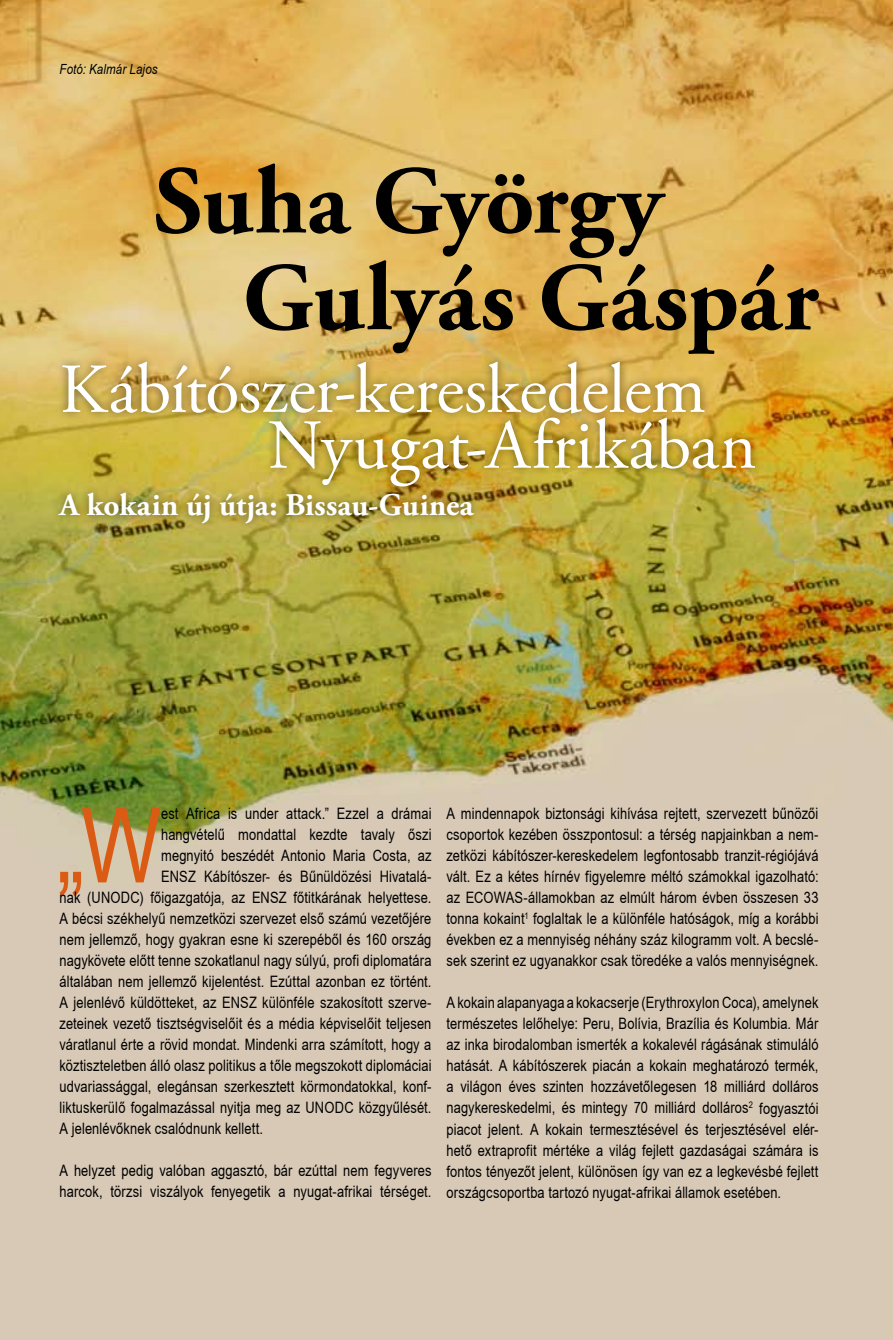
<style>
.page{position:relative;width:893px;height:1340px;background:#fff}
.page>*{position:absolute;margin:0;border:0;box-sizing:border-box;transform-origin:0 0}
.t1{font:103.77px "Arial Narrow Hu Normal";color:#db5b14}
.t2{font:700 96.25px "Adobe Garamond Pro";letter-spacing:-.01em;color:#000}
.t3{font:70px "Adobe Garamond Pro";letter-spacing:-.01em;color:#fff}
.t4{font:700 31.5px "Adobe Garamond Pro";letter-spacing:.005em;color:#fff}
.t5{font:15.75px/21px "Arial Narrow Hu Normal";letter-spacing:.005em;color:#000;text-align:justify}
.t6{font:italic 14px "Arial Narrow Hu";letter-spacing:.01em;color:#000}
</style>
<div class="page">
<img style="left:0;top:0;width:893px;height:1339px">
<div style="left:53px;top:352px;width:781px;height:116px;background:#000;opacity:.5"></div>
<div style="left:49px;top:483px;width:484px;height:75px;background:#000;opacity:.5"></div>
<div style="left:260px;top:407px;width:622px;height:116px;background:#000;opacity:.5"></div>
<p class="t6" style="left:60px;top:60px;width:100px">Fotó: Kalmár Lajos</p>
<h2 class="t2" style="left:154px;top:146px;width:510px">Suha György</h2>
<h2 class="t2" style="left:243px;top:242px;width:578px">Gulyás Gáspár</h2>
<h3 class="t3" style="left:60px;top:347px;width:648px">Kábítószer-kereskedelem</h3>
<h3 class="t3" style="left:268px;top:403px;width:490px">Nyugat-Afrikában</h3>
<h3 class="t4" style="left:60px;top:487px;width:416px">A kokain új útja: Bissau-Guinea</h3>
<h1 class="t1" style="left:57px;top:769px;width:106px">„W</h1>
<p class="t5" style="left:161px;top:802px;width:272px">est Africa is under attack.” Ezzel a drámai</p>
<p class="t5" style="left:161px;top:823px;width:272px">hangvételű mondattal kezdte tavaly őszi</p>
<p class="t5" style="left:161px;top:844px;width:272px">megnyitó beszédét Antonio Maria Costa, az</p>
<p class="t5" style="left:161px;top:865px;width:272px">ENSZ Kábítószer- és Bűnüldözési Hivatalá-</p>
<p class="t5" style="left:60px;top:886px;width:373px">nak (UNODC) főigazgatója, az ENSZ főtitkárának helyettese.</p>
<p class="t5" style="left:60px;top:907px;width:373px">A bécsi székhelyű nemzetközi szervezet első számú vezetőjére</p>
<p class="t5" style="left:60px;top:928px;width:373px">nem jellemző, hogy gyakran esne ki szerepéből és 160 ország</p>
<p class="t5" style="left:60px;top:949px;width:374px">nagykövete előtt tenne szokatlanul nagy súlyú, profi diplomatára</p>
<p class="t5" style="left:60px;top:970px;width:373px">általában nem jellemző kijelentést. Ezúttal azonban ez történt.</p>
<p class="t5" style="left:60px;top:991px;width:374px">A jelenlévő küldötteket, az ENSZ különféle szakosított szerve-</p>
<p class="t5" style="left:60px;top:1012px;width:373px">zeteinek vezető tisztségviselőit és a média képviselőit teljesen</p>
<p class="t5" style="left:60px;top:1033px;width:373px">váratlanul érte a rövid mondat. Mindenki arra számított, hogy a</p>
<p class="t5" style="left:60px;top:1054px;width:374px">köztiszteletben álló olasz politikus a tőle megszokott diplomáciai</p>
<p class="t5" style="left:60px;top:1075px;width:374px">udvariassággal, elegánsan szerkesztett körmondatokkal, konf-</p>
<p class="t5" style="left:60px;top:1096px;width:373px">liktuskerülő fogalmazással nyitja meg az UNODC közgyűlését.</p>
<p class="t5" style="left:60px;top:1117px;width:205px">A jelenlévőknek csalódnunk kellett.</p>
<p class="t5" style="left:60px;top:1159px;width:373px">A helyzet pedig valóban aggasztó, bár ezúttal nem fegyveres harcok, törzsi viszályok fenyegetik a nyugat-afrikai térséget.</p>
<p class="t5" style="left:446px;top:802px;width:374px">A mindennapok biztonsági kihívása rejtett, szervezett bűnözői csoportok kezében összpontosul: a térség napjainkban a nem&shy;zetközi kábítószer-kereskedelem legfontosabb tranzit-régiójává vált. Ez a kétes hírnév figyelemre méltó számokkal igazolható: az ECOWAS-államokban az elmúlt három évben összesen 33 tonna kokaint<sup>1</sup> foglaltak le a különféle hatóságok, míg a korábbi években ez a mennyiség néhány száz kilogramm volt. A becslé&shy;sek szerint ez ugyanakkor csak töredéke a valós mennyiségnek.</p>
<p class="t5" style="left:446px;top:991px;width:374px">A kokain alapanyaga a kokacserje (Erythroxylon Coca), amelynek természetes lelőhelye: Peru, Bolívia, Brazília és Kolumbia. Már az inka birodalomban ismerték a kokalevél rágásának stimuláló hatását. A kábítószerek piacán a kokain meghatározó termék, a világon éves szinten hozzávetőlegesen 18 milliárd dolláros nagykereskedelmi, és mintegy 70 milliárd dolláros<sup>2</sup> fogyasztói piacot jelent. A kokain termesztésével és terjesztésével elér&shy;hető extraprofit mértéke a világ fejlett gazdaságai számára is fontos tényezőt jelent, különösen így van ez a legkevésbé fejlett országcsoportba tartozó nyugat-afrikai államok esetében.</p>
</div>
